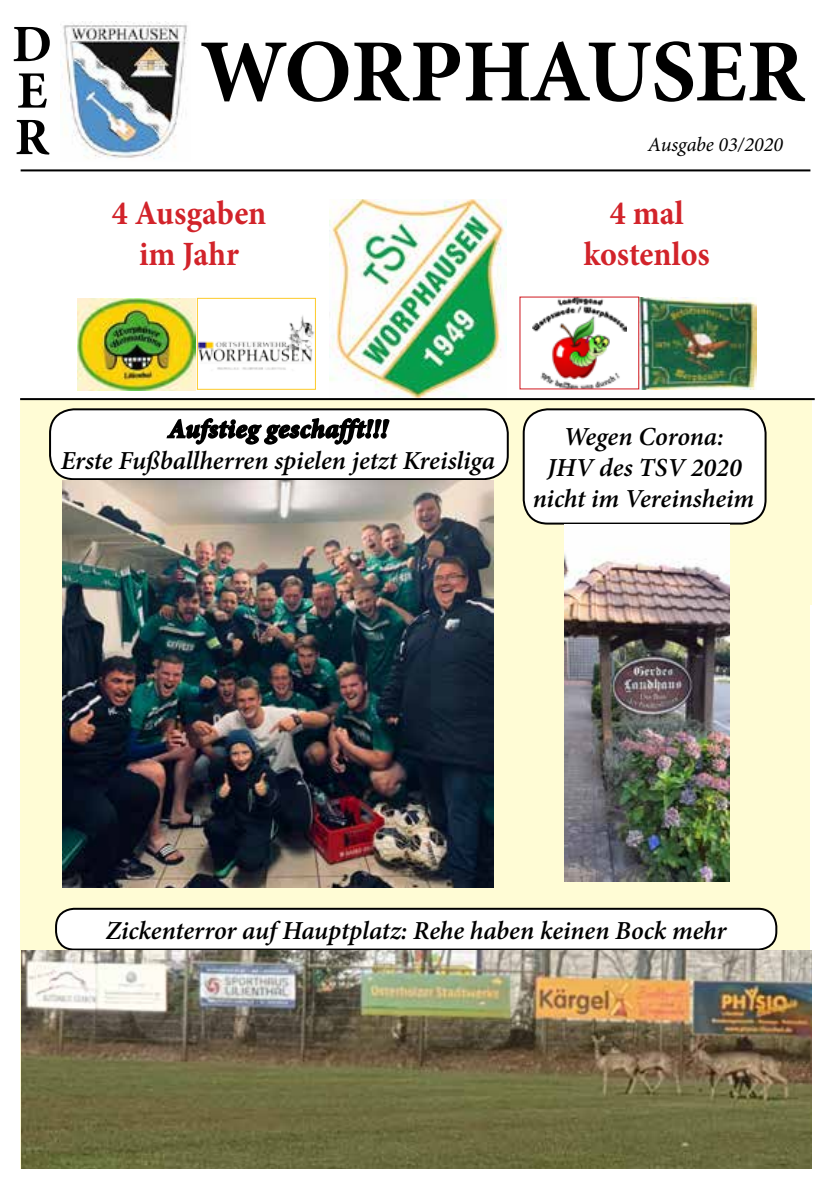
<style>
.page{position:relative;width:840px;height:1191px;background:#fff}
.page>*{position:absolute;margin:0;border:0;box-sizing:border-box;transform-origin:0 0}
.t1{font:700 88.8px "Minion Pro";letter-spacing:-.015em;color:#000}
.t2{font:700 52.6px/46.4px "Minion Pro";color:#000;text-align:justify}
.t3{font:700 34px/40.8px "Minion Pro";color:#d2232a;text-align:center;scale:.94 1}
.t4{font:italic 600 26px/31.2px "Minion Pro";letter-spacing:-.005em;color:#000;text-align:center}
.t5{font:italic 700 26px "Minion Pro";letter-spacing:.025em;color:#000}
.t6{font:italic 20.2px "Minion Pro";color:#000}
</style>
<div class="page">
<img style="left:61px;top:21px;width:127px;height:138px">
<div style="left:21px;top:400px;width:790px;height:768px;background:#fffcd5"></div>
<hr style="left:21px;top:169px;width:789px;height:2px;background:#000">
<img style="left:639px;top:297px;width:116px;height:92px">
<img style="left:77px;top:299px;width:119px;height:92px">
<img style="left:532px;top:298px;width:94px;height:89px">
<img style="left:329px;top:199px;width:177px;height:199px">
<hr style="left:20px;top:398px;width:794px;height:2px;background:#000">
<div style="left:197px;top:298px;width:119px;height:92px;border:1px solid #fdca29"></div>
<div style="left:810px;top:606px;width:29px;height:455px;background:#fff"></div>
<div style="left:50px;top:409px;width:457px;height:70px;background:#fff;border-radius:24px"></div>
<svg style="left:165px;top:312px;width:224px;height:133px"></svg>
<div style="left:49px;top:408px;width:459px;height:72px;border:2px solid #000;border-radius:24px"></div>
<div style="left:523px;top:409px;width:242px;height:114px;background:#fff;border-radius:24px"></div>
<div style="left:522px;top:408px;width:244px;height:116px;border:2px solid #000;border-radius:24px"></div>
<div style="left:56px;top:908px;width:719px;height:41px;background:#fff;border-radius:18px"></div>
<div style="left:55px;top:907px;width:721px;height:43px;border:2px solid #000;border-radius:18px"></div>
<img style="left:62px;top:480px;width:431px;height:407px">
<img style="left:564px;top:524px;width:164px;height:358px">
<img style="left:21px;top:950px;width:789px;height:218px">
<h2 class="t2" style="left:12px;top:20px;width:41px">D E R</h2>
<h1 class="t1" style="left:200px;top:9px;width:606px">WORPHAUSER</h1>
<p class="t6" style="left:647px;top:130px;width:136px">Ausgabe 03/2020</p>
<h3 class="t3" style="left:112px;top:192px;width:166px">4 Ausgaben im Jahr</h3>
<h3 class="t3" style="left:583px;top:192px;width:135px">4 mal kostenlos</h3>
<p class="t5" style="left:168px;top:410px;width:221px">Aufstieg geschafft!!!</p>
<p class="t4" style="left:61px;top:444px;width:435px">Erste Fußballherren spielen jetzt Kreisliga</p>
<p class="t4" style="left:532px;top:420px;width:223px">Wegen Corona:<br>JHV des TSV 2020 nicht im Vereinsheim</p>
<p class="t4" style="left:106px;top:914px;width:621px">Zickenterror auf Hauptplatz: Rehe haben keinen Bock mehr</p>
</div>
